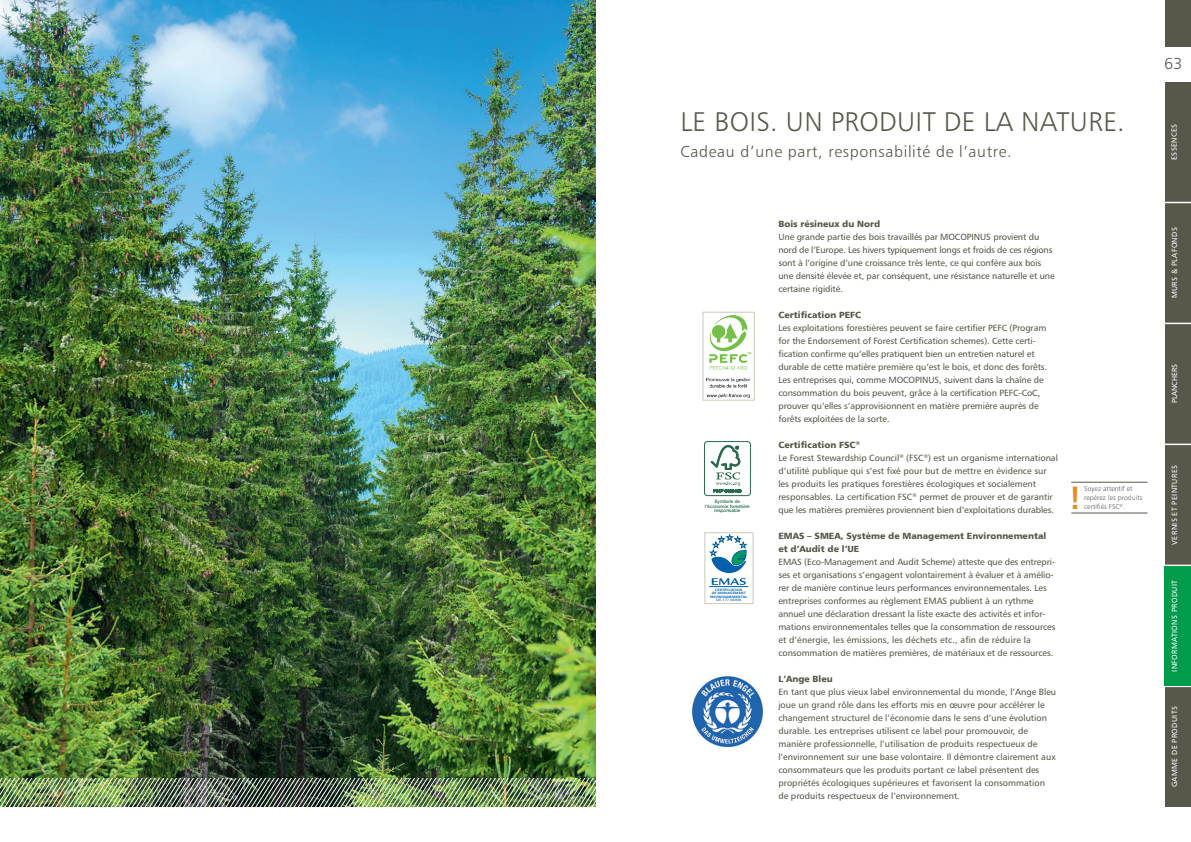
<style>
.page{position:relative;width:1191px;height:842px;background:#fff}
.page>*{position:absolute;margin:0;border:0;box-sizing:border-box;transform-origin:0 0}
.t1{font:32.2px "Humanist 777 BT Bold B";color:#e28e25}
.t2{font:27px "Humanist 777 BT Light B";letter-spacing:.01em;color:#58574a}
.t3{font:16px "Humanist 777 BT Light B";letter-spacing:.04em;color:#58574a}
.t4{font:16px "Humanist 777 BT Light B";color:#57585a}
.t5{font:9px/13px "Humanist 777 BT Roman B";letter-spacing:-.01em;color:#58574a}
.t6{font:9px/13px "Humanist 777 BT Black B";color:#58574a}
.t7{font:7.5px "Humanist 777 BT Roman B";letter-spacing:.05em;color:#fff}
.t8{font:7.4px "Humanist 777 BT Roman B";color:#fff}
.t9{font:7px/9px "Humanist 777 BT Light B";color:#57585a}
.t10{font:500 4.6px/4.4px "Helvetica Neue";color:#256a4a;text-align:center}
.t11{font:700 3.3px/3.6px "Frutiger";color:#0161aa;text-align:center;scale:1.2 1}
.t12{font:3.3px "Frutiger";color:#0161aa;scale:1.2 1}
</style>
<div class="page">
<div style="left:1164px;top:0;width:27px;height:47px;background:#58574a"></div>
<div style="left:1164px;top:82px;width:27px;height:724px;background:#58574a"></div>
<svg style="left:1164px;top:202px;width:27px;height:1px"></svg>
<svg style="left:1164px;top:323px;width:27px;height:1px"></svg>
<svg style="left:1164px;top:444px;width:27px;height:1px"></svg>
<svg style="left:1164px;top:565px;width:27px;height:1px"></svg>
<svg style="left:1164px;top:686px;width:27px;height:1px"></svg>
<img style="left:0;top:0;width:595px;height:778px">
<img style="left:0;top:778px;width:595px;height:28px">
<div style="left:704px;top:441px;width:46px;height:55px;border:1px solid #286a4a;border-radius:3px"></div>
<svg style="left:710px;top:445px;width:31px;height:47px"></svg>
<div style="left:1164px;top:566px;width:27px;height:119px;background:#009c4b"></div>
<div style="left:702px;top:312px;width:52px;height:89px;background:#fff;border:1px solid #cac9b8"></div>
<img style="left:706px;top:316px;width:45px;height:81px">
<hr style="left:1071px;top:482px;width:76px;height:1px;background:#58574a">
<hr style="left:1071px;top:513px;width:76px;height:1px;background:#58574a">
<div style="left:704px;top:532px;width:49px;height:72px;background:#fff;border:1px solid #cac9b8"></div>
<hr style="left:709px;top:586px;width:39px;height:1px;background:#0161aa">
<svg style="left:709px;top:534px;width:38px;height:51px"></svg>
<img style="left:692px;top:676px;width:71px;height:71px">
<h2 class="t2" style="left:680px;top:105px;width:446px">LE BOIS. UN PRODUIT DE LA NATURE.</h2>
<h3 class="t3" style="left:680px;top:142px;width:333px">Cadeau d’une part, responsabilité de l’autre.</h3>
<h3 class="t4" style="left:1164px;top:54px;width:20px">63</h3>
<p class="t7" style="left:1169px;top:160px;width:38px;rotate:-90deg">ESSENCES</p>
<p class="t10" style="left:705px;top:499px;width:46px">Symbole de l‘économie forestière responsable</p>
<p class="t11" style="left:710px;top:588px;width:33px">CERTIFICATION<br>DE MANAGEMENT<br>ENVIRONNEMENTAL</p>
<p class="t12" style="left:716px;top:598px;width:22px">DE-177-00008</p>
<p class="t6" style="left:778px;top:217px;width:103px">Bois résineux du Nord</p>
<p class="t5" style="left:778px;top:230px;width:278px">Une grande partie des bois travaillés par MOCOPINUS provient du nord de l’Europe. Les hivers typiquement longs et froids de ces régions sont à l’origine d’une croissance très lente, ce qui confère aux bois une densité élevée et, par conséquent, une résistance naturelle et une certaine rigidité.</p>
<p class="t6" style="left:778px;top:308px;width:84px">Certification PEFC</p>
<p class="t5" style="left:778px;top:321px;width:270px">Les exploitations forestières peuvent se faire certifier PEFC (Program for the Endorsement of Forest Certification schemes). Cette certi&shy;fication confirme qu’elles pratiquent bien un entretien naturel et durable de cette matière première qu’est le bois, et donc des forêts.<br>Les entreprises qui, comme MOCOPINUS, suivent dans la chaîne de consommation du bois peuvent, grâce à la certification PEFC-CoC, prouver qu’elles s’approvisionnent en matière première auprès de forêts exploitées de la sorte.</p>
<p class="t6" style="left:778px;top:438px;width:83px">Certification FSC<sup>®</sup></p>
<p class="t5" style="left:778px;top:451px;width:281px">Le Forest Stewardship Council<sup>®</sup> (FSC<sup>®</sup>) est un organisme international d’utilité publique qui s’est fixé pour but de mettre en évidence sur les produits les pratiques forestières écologiques et socialement responsables. La certification FSC<sup>®</sup> permet de prouver et de garantir que les matières premières proviennent bien d’exploitations durables.</p>
<p class="t6" style="left:778px;top:529px;width:269px">EMAS – SMEA, Système de Management Environnemental et d’Audit de l’UE</p>
<p class="t5" style="left:778px;top:555px;width:279px">EMAS (Eco-Management and Audit Scheme) atteste que des entrepri&shy;ses et organisations s’engagent volontairement à évaluer et à amélio&shy;rer de manière continue leurs performances environnementales. Les entreprises conformes au règlement EMAS publient à un rythme annuel une déclaration dressant la liste exacte des activités et infor&shy;mations environnementales telles que la consommation de ressources et d’énergie, les émissions, les déchets etc., afin de réduire la consommation de matières premières, de matériaux et de ressources.</p>
<p class="t6" style="left:778px;top:672px;width:56px">L’Ange Bleu</p>
<p class="t5" style="left:778px;top:685px;width:279px">En tant que plus vieux label environnemental du monde, l’Ange Bleu joue un grand rôle dans les efforts mis en œuvre pour accélérer le changement structurel de l’économie dans le sens d’une évolution durable. Les entreprises utilisent ce label pour promouvoir, de manière professionnelle, l’utilisation de produits respectueux de l’environnement sur une base volontaire. Il démontre clairement aux consommateurs que les produits portant ce label présentent des propriétés écologiques supérieures et favorisent la consommation de produits respectueux de l’environnement.</p>
<p class="t9" style="left:1084px;top:484px;width:60px">Soyez attentif et repérez les produits certifiés FSC<sup>®</sup>.</p>
<h1 class="t1" style="left:1068px;top:478px;width:15px">!</h1>
<p class="t7" style="left:1169px;top:298px;width:72px;rotate:-90deg">MURS &amp; PLAFONDS</p>
<p class="t8" style="left:1169px;top:403px;width:41px;rotate:-90deg">PLANCHERS</p>
<p class="t7" style="left:1169px;top:545px;width:81px;rotate:-90deg">VERNIS ET PEINTURES</p>
<p class="t7" style="left:1169px;top:672px;width:93px;rotate:-90deg">INFORMATIONS PRODUIT</p>
<p class="t7" style="left:1169px;top:787px;width:83px;rotate:-90deg">GAMME DE PRODUITS</p>
</div>
